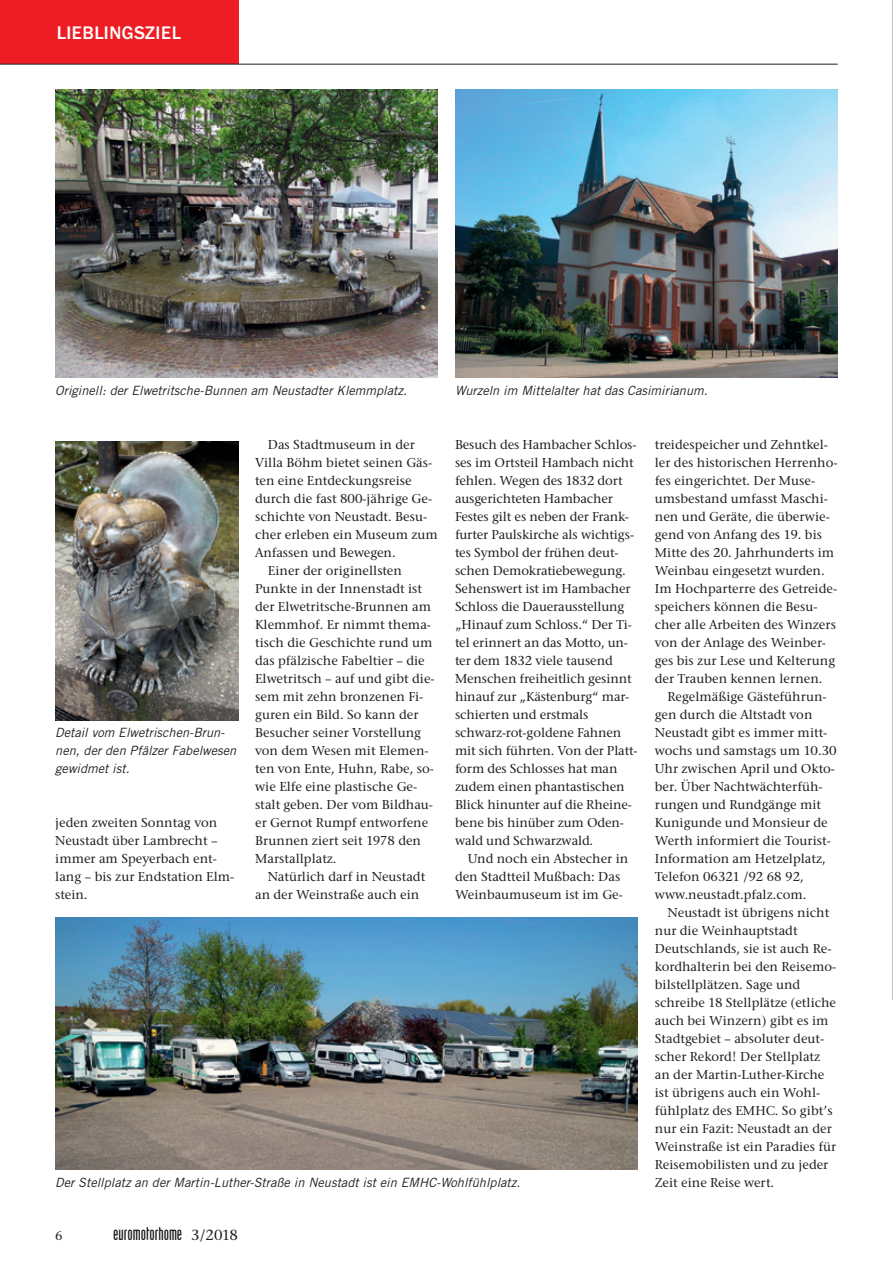
<style>
.page{position:relative;width:893px;height:1263px;background:#fff}
.page>*{position:absolute;margin:0;border:0;box-sizing:border-box;transform-origin:0 0}
.t1{font:18px "Industria Solid";color:#231f20}
.t2{font:500 18px "Franklin ITCBQ";letter-spacing:.02em;color:#fff}
.t3{font:500 13.5px/18px "Stone Serif Itc T";color:#231f20}
.t4{font:italic 12.75px/18px "Trade Gothic";color:#231f20}
.s1{font-family:"Stone Serif Itc T";font-weight:500;font-size:15.3px}
</style>
<div class="page">
<div style="left:0;top:0;width:238px;height:64px;background:#ee1d23"></div>
<hr style="left:0;top:64px;width:838px;height:1px;background:#231f20">
<img style="left:455px;top:90px;width:383px;height:287px">
<img style="left:55px;top:89px;width:383px;height:288px">
<img style="left:55px;top:442px;width:183px;height:279px">
<img style="left:55px;top:917px;width:583px;height:252px">
<img style="left:892px;top:0;width:1px;height:950px">
<img style="left:892px;top:950px;width:1px;height:50px">
<h1 class="t2" style="left:57px;top:26px;width:126px">LIEBLINGSZIEL</h1>
<p class="t4" style="left:55px;top:383px;width:353px">Originell: der Elwetritsche-Bunnen am Neustadter Klemmplatz.</p>
<p class="t4" style="left:55px;top:725px;width:182px">Detail vom Elwetrischen-Brun&shy;nen, der den Pfälzer Fabelwesen gewidmet ist.</p>
<p class="t3" style="left:55px;top:815px;width:181px">jeden zweiten Sonntag von<br>Neustadt über Lambrecht – immer am Speyerbach ent&shy;lang – bis zur Endstation Elm&shy;stein.</p>
<p class="t3" style="left:268px;top:437px;width:148px">Das Stadtmuseum in der</p>
<p class="t3" style="left:255px;top:455px;width:179px">Villa Böhm bietet seinen Gäs-</p>
<p class="t3" style="left:255px;top:473px;width:158px">ten eine Entdeckungsreise</p>
<p class="t3" style="left:255px;top:491px;width:179px">durch die fast 800-jährige Ge-</p>
<p class="t3" style="left:255px;top:509px;width:174px">schichte von Neustadt. Besu-</p>
<p class="t3" style="left:255px;top:527px;width:184px">cher erleben ein Museum zum</p>
<p class="t3" style="left:255px;top:545px;width:142px">Anfassen und Bewegen.</p>
<p class="t3" style="left:268px;top:563px;width:136px">Einer der originellsten</p>
<p class="t3" style="left:255px;top:581px;width:168px">Punkte in der Innenstadt ist</p>
<p class="t3" style="left:255px;top:599px;width:177px">der Elwetritsche-Brunnen am</p>
<p class="t3" style="left:255px;top:617px;width:177px">Klemmhof. Er nimmt thema-</p>
<p class="t3" style="left:255px;top:635px;width:179px">tisch die Geschichte rund um</p>
<p class="t3" style="left:255px;top:653px;width:171px">das pfälzische Fabeltier – die</p>
<p class="t3" style="left:255px;top:671px;width:181px">Elwetritsch – auf und gibt die-</p>
<p class="t3" style="left:255px;top:689px;width:170px">sem mit zehn bronzenen Fi-</p>
<p class="t3" style="left:255px;top:707px;width:165px">guren ein Bild. So kann der</p>
<p class="t3" style="left:255px;top:725px;width:168px">Besucher seiner Vorstellung</p>
<p class="t3" style="left:255px;top:743px;width:175px">von dem Wesen mit Elemen-</p>
<p class="t3" style="left:255px;top:761px;width:180px">ten von Ente, Huhn, Rabe, so-</p>
<p class="t3" style="left:255px;top:779px;width:164px">wie Elfe eine plastische Ge-</p>
<p class="t3" style="left:255px;top:797px;width:179px">stalt geben. Der vom Bildhau-</p>
<p class="t3" style="left:255px;top:815px;width:175px">er Gernot Rumpf entworfene</p>
<p class="t3" style="left:255px;top:833px;width:167px">Brunnen ziert seit 1978 den</p>
<p class="t3" style="left:255px;top:851px;width:83px">Marstallplatz.</p>
<p class="t3" style="left:268px;top:869px;width:159px">Natürlich darf in Neustadt</p>
<p class="t3" style="left:255px;top:887px;width:166px">an der Weinstraße auch ein</p>
<p class="t4" style="left:455px;top:383px;width:254px">Wurzeln im Mittelalter hat das Casimirianum.</p>
<p class="t3" style="left:455px;top:437px;width:184px">Besuch des Hambacher Schlos&shy;ses im Ortsteil Hambach nicht fehlen. Wegen des 1832 dort ausgerichteten Hambacher<br>Festes gilt es neben der Frank&shy;furter Paulskirche als wichtigs&shy;tes Symbol der frühen deut&shy;schen Demokratiebewegung.<br>Sehenswert ist im Hambacher<br>Schloss die Dauerausstellung „Hinauf zum Schloss.“ Der Ti&shy;tel erinnert an das Motto, un&shy;ter dem 1832 viele tausend<br>Menschen freiheitlich gesinnt hinauf zur „Kästenburg“ mar&shy;schierten und erstmals schwarz-rot-goldene Fahnen mit sich führten. Von der Platt&shy;form des Schlosses hat man zudem einen phantastischen<br>Blick hinunter auf die Rheine&shy;bene bis hinüber zum Oden&shy;wald und Schwarzwald.</p>
<p class="t3" style="left:455px;top:851px;width:175px;text-indent:13px">Und noch ein Abstecher in den Stadtteil Mußbach: Das<br>Weinbaumuseum ist im Ge-</p>
<p class="t3" style="left:655px;top:437px;width:184px">treidespeicher und Zehntkel&shy;ler des historischen Herrenho&shy;fes eingerichtet. Der Muse&shy;umsbestand umfasst Maschi&shy;nen und Geräte, die überwie&shy;gend von Anfang des 19. bis<br>Mitte des 20. Jahrhunderts im<br>Weinbau eingesetzt wurden.<br>Im Hochparterre des Getreide&shy;speichers können die Besu&shy;cher alle Arbeiten des Winzers von der Anlage des Weinber&shy;ges bis zur Lese und Kelterung der Trauben kennen lernen.</p>
<p class="t3" style="left:655px;top:689px;width:183px;text-indent:13px">Regelmäßige Gästeführun&shy;gen durch die Altstadt von<br>Neustadt gibt es immer mitt&shy;wochs und samstags um 10.30<br>Uhr zwischen April und Okto&shy;ber. Über Nachtwächterfüh&shy;rungen und Rundgänge mit<br>Kunigunde und Monsieur de<br>Werth informiert die Tourist-<br>Information am Hetzelplatz,<br>Telefon 06321 /92 68 92, www.neustadt.pfalz.com.</p>
<p class="t3" style="left:655px;top:905px;width:183px;text-indent:13px">Neustadt ist übrigens nicht nur die Weinhauptstadt<br>Deutschlands, sie ist auch Re&shy;kordhalterin bei den Reisemo&shy;bilstellplätzen. Sage und schreibe 18 Stellplätze (etliche auch bei Winzern) gibt es im<br>Stadtgebiet – absoluter deut&shy;scher Rekord! Der Stellplatz an der Martin-Luther-Kirche ist übrigens auch ein Wohl&shy;fühlplatz des EMHC. So gibt’s nur ein Fazit: Neustadt an der<br>Weinstraße ist ein Paradies für<br>Reisemobilisten und zu jeder</p>
<p class="t4" style="left:55px;top:1175px;width:467px">Der Stellplatz an der Martin-Luther-Straße in Neustadt ist ein EMHC- Wohlfühlplatz.</p>
<p class="t3" style="left:655px;top:1174px;width:121px">Zeit eine Reise wert.</p>
<p class="t3" style="left:55px;top:1227px;width:9px">6</p>
<h1 class="t1" style="left:113px;top:1227px;width:127px">euromotorhome <span class="s1">3/2018</span></h1>
</div>
